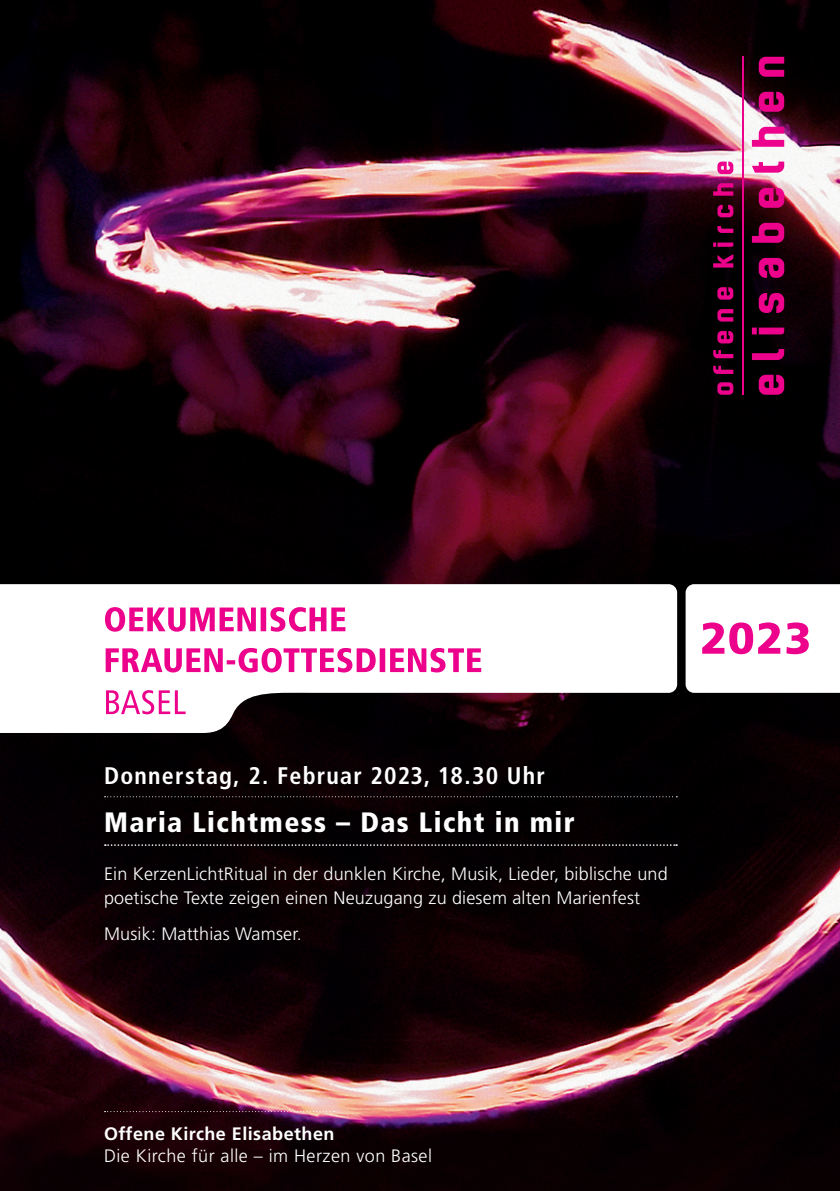
<style>
.page{position:relative;width:840px;height:1191px;background:#fff}
.page>*{position:absolute;margin:0;border:0;box-sizing:border-box;transform-origin:0 0}
.t1{font:900 condensed 28px "Frutiger";letter-spacing:.05em;color:#fff}
.t2{font:700 condensed 24px "Frutiger";letter-spacing:.05em;color:#fff}
.t3{font:300 18px/24px "Frutiger";letter-spacing:.01em;color:#fff}
.t4{font:700 18px "Frutiger";letter-spacing:.025em;color:#fff}
</style>
<div class="page">
<img style="left:0;top:0;width:839px;height:1191px">
<svg style="left:104px;top:1111px;width:230px;height:1px"></svg>
<svg style="left:104px;top:796px;width:573px;height:1px"></svg>
<svg style="left:105px;top:844px;width:571px;height:2px"></svg>
<svg style="left:758px;top:57px;width:25px;height:20px"></svg>
<svg style="left:751px;top:223px;width:32px;height:20px"></svg>
<svg style="left:751px;top:127px;width:32px;height:20px"></svg>
<svg style="left:758px;top:258px;width:25px;height:20px"></svg>
<svg style="left:758px;top:375px;width:25px;height:20px"></svg>
<svg style="left:758px;top:293px;width:25px;height:20px"></svg>
<svg style="left:751px;top:349px;width:32px;height:11px"></svg>
<svg style="left:751px;top:162px;width:32px;height:11px"></svg>
<svg style="left:751px;top:327px;width:32px;height:7px"></svg>
<svg style="left:758px;top:188px;width:25px;height:20px"></svg>
<svg style="left:758px;top:92px;width:25px;height:20px"></svg>
<svg style="left:712px;top:366px;width:21px;height:8px"></svg>
<svg style="left:712px;top:350px;width:21px;height:8px"></svg>
<svg style="left:717px;top:382px;width:16px;height:13px"></svg>
<svg style="left:712px;top:254px;width:21px;height:13px"></svg>
<svg style="left:717px;top:226px;width:16px;height:7px"></svg>
<svg style="left:717px;top:205px;width:16px;height:12px"></svg>
<svg style="left:712px;top:242px;width:21px;height:5px"></svg>
<svg style="left:712px;top:183px;width:21px;height:13px"></svg>
<svg style="left:717px;top:309px;width:16px;height:12px"></svg>
<svg style="left:717px;top:331px;width:16px;height:12px"></svg>
<svg style="left:717px;top:287px;width:16px;height:13px"></svg>
<svg style="left:717px;top:162px;width:16px;height:12px"></svg>
<hr style="left:742px;top:57px;width:1px;height:338px;background:#ed028c">
<svg style="left:0;top:584px;width:676px;height:149px"></svg>
<svg style="left:685px;top:584px;width:154px;height:109px"></svg>
<h2 class="t2" style="left:104px;top:761px;width:442px">Donnerstag, 2. Februar 2023, 18.30 Uhr</h2>
<h1 class="t1" style="left:104px;top:805px;width:472px">Maria Lichtmess – Das Licht in mir</h1>
<p class="t3" style="left:104px;top:862px;width:565px">Ein KerzenLichtRitual in der dunklen Kirche, Musik, Lieder, biblische und poetische Texte zeigen einen Neuzugang zu diesem alten Marienfest</p>
<p class="t3" style="left:104px;top:922px;width:199px">Musik: Matthias Wamser.</p>
<p class="t4" style="left:104px;top:1123px;width:232px">Offene Kirche Elisabethen</p>
<p class="t3" style="left:104px;top:1143px;width:329px">Die Kirche für alle – im Herzen von Basel</p>
</div>
